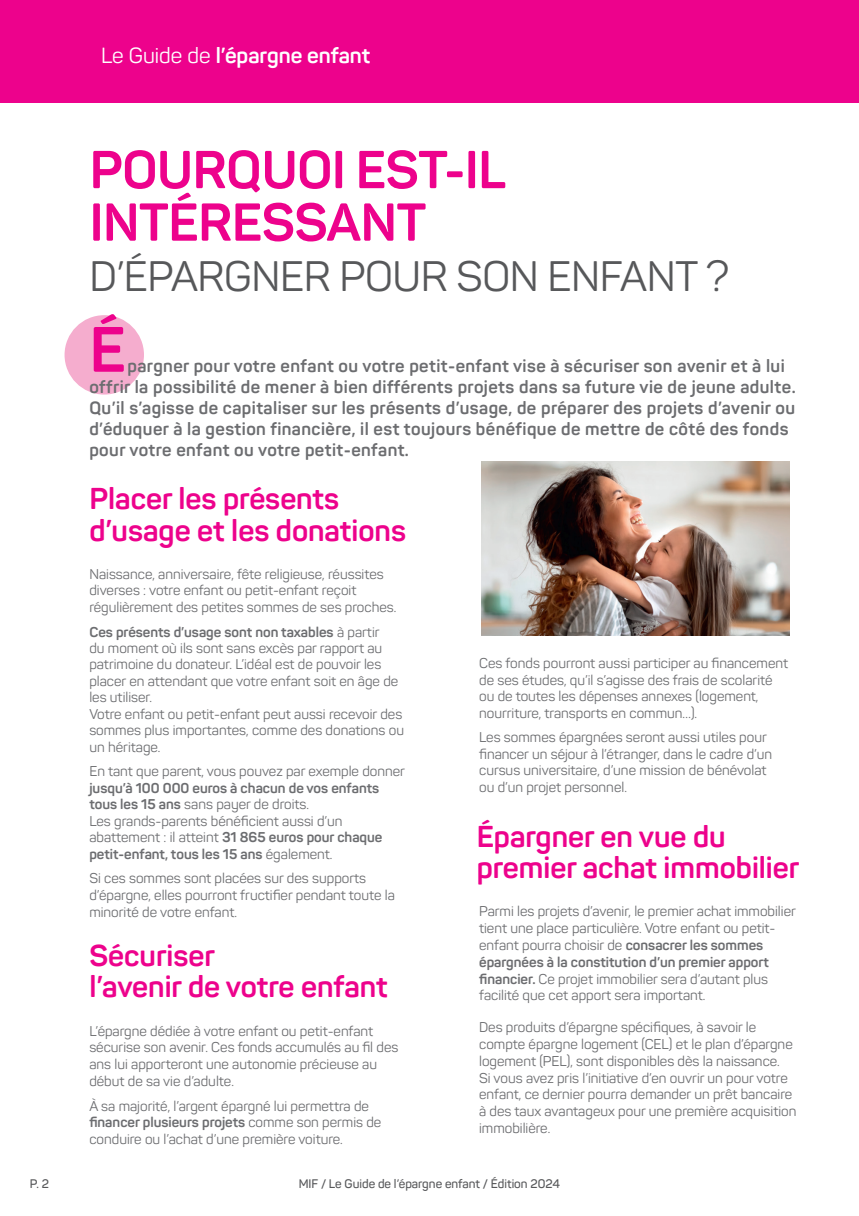
<style>
.page{position:relative;width:859px;height:1216px;background:#fff}
.page>*{position:absolute;margin:0;border:0;box-sizing:border-box;transform-origin:0 0}
.t1{font:700 63px "Panton";color:#ed028c}
.t2{font:700 52.5px/52.5px "Panton";letter-spacing:-.01em;color:#ed028c}
.t3{font:42px "Panton";letter-spacing:-.01em;color:#57585a}
.t4{font:700 29.75px/31.5px "Panton";color:#ed028c}
.t5{font:700 21.7px "Panton";color:#fff}
.t6{font:700 17.5px/21px "Panton";letter-spacing:.025em;color:#6c6d70}
.t7{font:14px/16.4px "Panton";color:#6c6d70}
.t8{font:700 14px/16.4px "Panton";color:#6c6d70}
.t9{font:600 12.25px "Panton";color:#57585a}
.s1{font-weight:400}
.s2{font-weight:700}
</style>
<div class="page">
<div style="left:0;top:0;width:858px;height:102px;background:#ed028c"></div>
<div style="left:64px;top:315px;width:80px;height:79px;background:#f5adce;border-radius:50%"></div>
<img style="left:481px;top:461px;width:308px;height:174px">
<h3 class="t5" style="left:101px;top:42px;width:270px"><span class="s1">Le Guide de</span> l’épargne enfant</h3>
<h2 class="t2" style="left:90px;top:143px;width:417px">POURQUOI EST-IL<br>INTÉRESSANT</h2>
<h3 class="t3" style="left:90px;top:250px;width:641px">D’ÉPARGNER POUR SON ENFANT ?</h3>
<h1 class="t1" style="left:89px;top:310px;width:38px">É</h1>
<p class="t6" style="left:89px;top:355px;width:707px;text-indent:38px">pargner pour votre enfant ou votre petit-enfant vise à sécuriser son avenir et à lui offrir la possibilité de mener à bien différents projets dans sa future vie de jeune adulte.<br>Qu’il s’agisse de capitaliser sur les présents d’usage, de préparer des projets d’avenir ou d’éduquer à la gestion financière, il est toujours bénéfique de mettre de côté des fonds pour votre enfant ou votre petit-enfant.</p>
<h3 class="t4" style="left:89px;top:483px;width:318px">Placer les présents d’usage et les donations</h3>
<p class="t7" style="left:89px;top:565px;width:308px">Naissance, anniversaire, fête religieuse, réussites diverses : votre enfant ou petit-enfant reçoit régulièrement des petites sommes de ses proches.</p>
<p class="t7" style="left:89px;top:623px;width:316px"><span class="s2">Ces présents d’usage sont non taxables</span> à partir<br>du moment où ils sont sans excès par rapport au patrimoine du donateur. L’idéal est de pouvoir les placer en attendant que votre enfant soit en âge de les utiliser.<br>Votre enfant ou petit-enfant peut aussi recevoir des sommes plus importantes, comme des donations ou un héritage.</p>
<p class="t7" style="left:89px;top:763px;width:317px">En tant que parent, vous pouvez par exemple donner</p>
<p class="t8" style="left:89px;top:779px;width:294px">jusqu’à 100 000 euros à chacun de vos enfants tous les 15 ans <span class="s1">sans payer de droits.<br>Les grands-parents bénéficient aussi d’un abattement : il atteint</span> 31 865 euros pour chaque petit-enfant, tous les 15 ans <span class="s1">également.</span></p>
<p class="t7" style="left:89px;top:870px;width:307px">Si ces sommes sont placées sur des supports d’épargne, elles pourront fructifier pendant toute la minorité de votre enfant.</p>
<p class="t7" style="left:479px;top:655px;width:310px">Ces fonds pourront aussi participer au financement de ses études, qu’il s’agisse des frais de scolarité ou de toutes les dépenses annexes (logement, nourriture, transports en commun…).</p>
<p class="t7" style="left:479px;top:729px;width:294px">Les sommes épargnées seront aussi utiles pour financer un séjour à l’étranger, dans le cadre d’un cursus universitaire, d’une mission de bénévolat ou d’un projet personnel.</p>
<h3 class="t4" style="left:476px;top:820px;width:324px">Épargner en vue du premier achat immobilier</h3>
<p class="t7" style="left:479px;top:903px;width:318px">Parmi les projets d’avenir, le premier achat immobilier tient une place particulière. Votre enfant ou petit&shy;enfant pourra choisir de <span class="s2">consacrer les sommes épargnées à la constitution d’un premier apport financier.</span> Ce projet immobilier sera d’autant plus facilité que cet apport sera important.</p>
<p class="t7" style="left:479px;top:1018px;width:318px">Des produits d’épargne spécifiques, à savoir le compte épargne logement (CEL) et le plan d’épargne logement (PEL), sont disponibles dès la naissance.<br>Si vous avez pris l’initiative d’en ouvrir un pour votre enfant, ce dernier pourra demander un prêt bancaire à des taux avantageux pour une première acquisition immobilière.</p>
<h3 class="t4" style="left:89px;top:939px;width:300px">Sécuriser<br>l’avenir de votre enfant</h3>
<p class="t7" style="left:89px;top:1022px;width:310px">L’épargne dédiée à votre enfant ou petit-enfant sécurise son avenir. Ces fonds accumulés au fil des ans lui apporteront une autonomie précieuse au début de sa vie d’adulte.</p>
<p class="t7" style="left:89px;top:1097px;width:293px">À sa majorité, l’argent épargné lui permettra de <span class="s2">financer plusieurs projets</span> comme son permis de conduire ou l’achat d’une première voiture.</p>
<p class="t9" style="left:30px;top:1175px;width:21px">P. 2</p>
<p class="t9" style="left:298px;top:1175px;width:263px">MIF / Le Guide de l’épargne enfant / Édition 2024</p>
</div>
